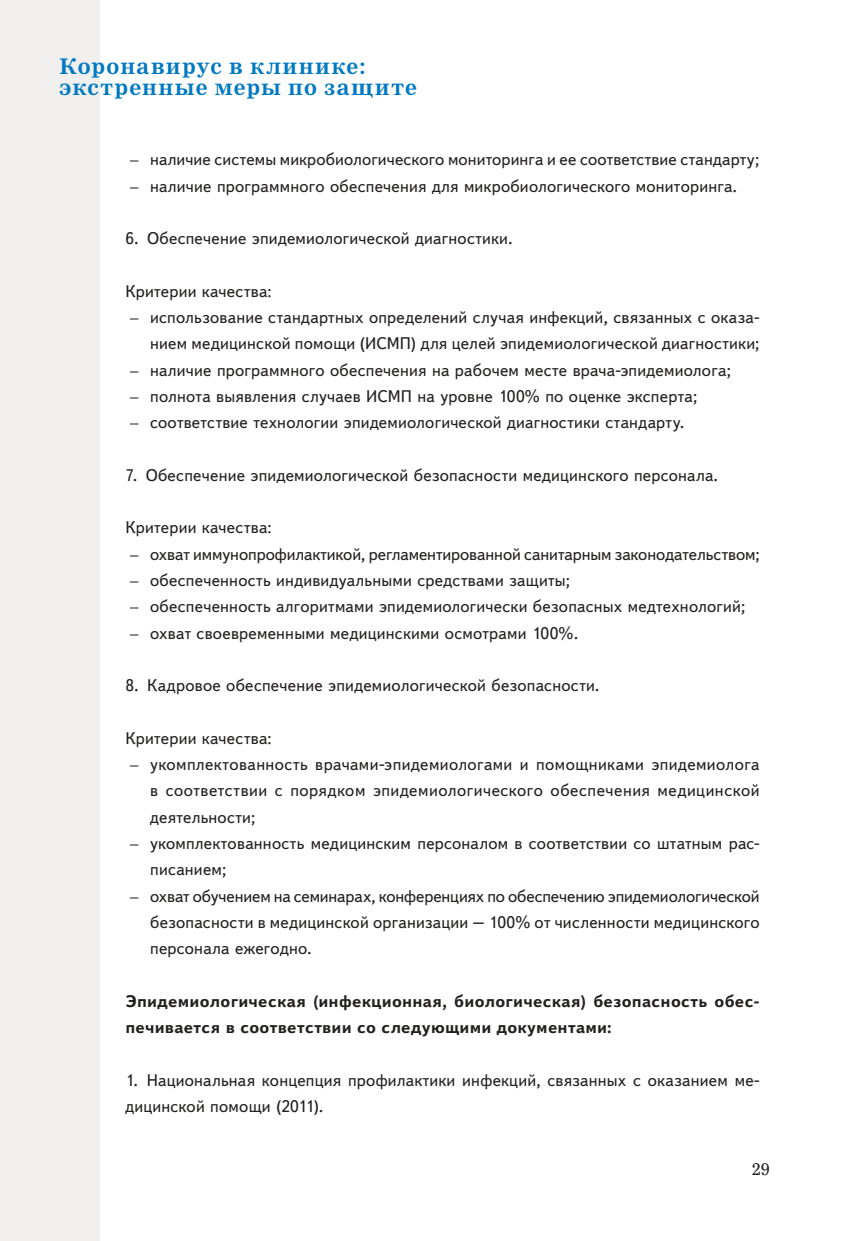
<style>
.page{position:relative;width:844px;height:1241px;background:#fff}
.page>*{position:absolute;margin:0;border:0;box-sizing:border-box;transform-origin:0 0}
.t1{font:700 21px/21px "Nimrod Cyr";letter-spacing:.065em;color:#0079c2}
.t2{font:16.8px/26.2px "Textbook New";letter-spacing:.015em;color:#241f1f;text-align:justify}
.t3{font:700 16.8px/26.2px "Textbook New";letter-spacing:.015em;color:#241f1f}
.t4{font:16.8px "Textbook New";letter-spacing:-.005em;color:#241f1f}
.t5{font:16.8px "Nimrod Cyr";color:#241f1f}
.s1{font-family:"Century Schlbk Cyr"}
</style>
<div class="page">
<div style="left:0;top:0;width:421px;height:1240px;background:#f0efee"></div>
<div style="left:100px;top:0;width:684px;height:1240px;background:#fff"></div>
<p class="t1" style="left:60px;top:56px;width:359px">Коронавирус в клинике: экстренные меры по защите</p>
<p class="t2" style="left:130px;top:146px;width:630px"><span class="s1">–</span> наличие системы микробиологического мониторинга и ее соответствие стандарту;</p>
<p class="t2" style="left:130px;top:172px;width:608px"><span class="s1">–</span> наличие программного обеспечения для микробиологического мониторинга.</p>
<p class="t2" style="left:125px;top:225px;width:389px">6. Обеспечение эпидемиологической диагностики.</p>
<p class="t2" style="left:125px;top:278px;width:148px">Критерии качества:</p>
<p class="t2" style="left:130px;top:304px;width:630px;text-align:right"><span class="s1">–</span> использование стандартных определений случая инфекций, связанных с оказа&shy;нием медицинской помощи (ИСМП) для целей эпидемиологической диагностики;</p>
<p class="t2" style="left:130px;top:356px;width:602px"><span class="s1">–</span> наличие программного обеспечения на рабочем месте врача-эпидемиолога;</p>
<p class="t2" style="left:130px;top:383px;width:568px"><span class="s1">–</span> полнота выявления случаев ИСМП на уровне 100% по оценке эксперта;</p>
<p class="t2" style="left:130px;top:409px;width:555px"><span class="s1">–</span> соответствие технологии эпидемиологической диагностики стандарту.</p>
<p class="t2" style="left:125px;top:462px;width:594px">7. Обеспечение эпидемиологической безопасности медицинского персонала.</p>
<p class="t2" style="left:125px;top:514px;width:148px">Критерии качества:</p>
<p class="t4" style="left:130px;top:543px;width:630px"><span class="s1">–</span> охват иммунопрофилактикой, регламентированной санитарным законодательством;</p>
<p class="t2" style="left:130px;top:567px;width:441px"><span class="s1">–</span> обеспеченность индивидуальными средствами защиты;</p>
<p class="t2" style="left:130px;top:593px;width:616px"><span class="s1">–</span> обеспеченность алгоритмами эпидемиологически безопасных медтехнологий;</p>
<p class="t2" style="left:130px;top:619px;width:449px"><span class="s1">–</span> охват своевременными медицинскими осмотрами 100%.</p>
<p class="t2" style="left:125px;top:672px;width:475px">8. Кадровое обеспечение эпидемиологической безопасности.</p>
<p class="t2" style="left:125px;top:724px;width:148px">Критерии качества:</p>
<p class="t2" style="left:150px;top:751px;width:611px;text-indent:-20px"><span class="s1">–</span> укомплектованность врачами-эпидемиологами и помощниками эпидемиолога в соответствии с порядком эпидемиологического обеспечения медицинской деятельности;</p>
<p class="t2" style="left:150px;top:829px;width:610px;text-indent:-20px"><span class="s1">–</span> укомплектованность медицинским персоналом в соответствии со штатным рас&shy;писанием;</p>
<p class="t2" style="left:150px;top:882px;width:610px;text-indent:-20px"><span class="s1">–</span> охват обучением на семинарах, конференциях по обеспечению эпидемиологической безопасности в медицинской организации – 100% от численности медицинского персонала ежегодно.</p>
<p class="t3" style="left:125px;top:987px;width:635px">Эпидемиологическая (инфекционная, биологическая) безопасность обес&shy;печивается в соответствии со следующими документами:</p>
<p class="t2" style="left:125px;top:1066px;width:635px">1. Национальная концепция профилактики инфекций, связанных с оказанием ме&shy;дицинской помощи (2011).</p>
<p class="t5" style="left:752px;top:1158px;width:19px">29</p>
</div>
